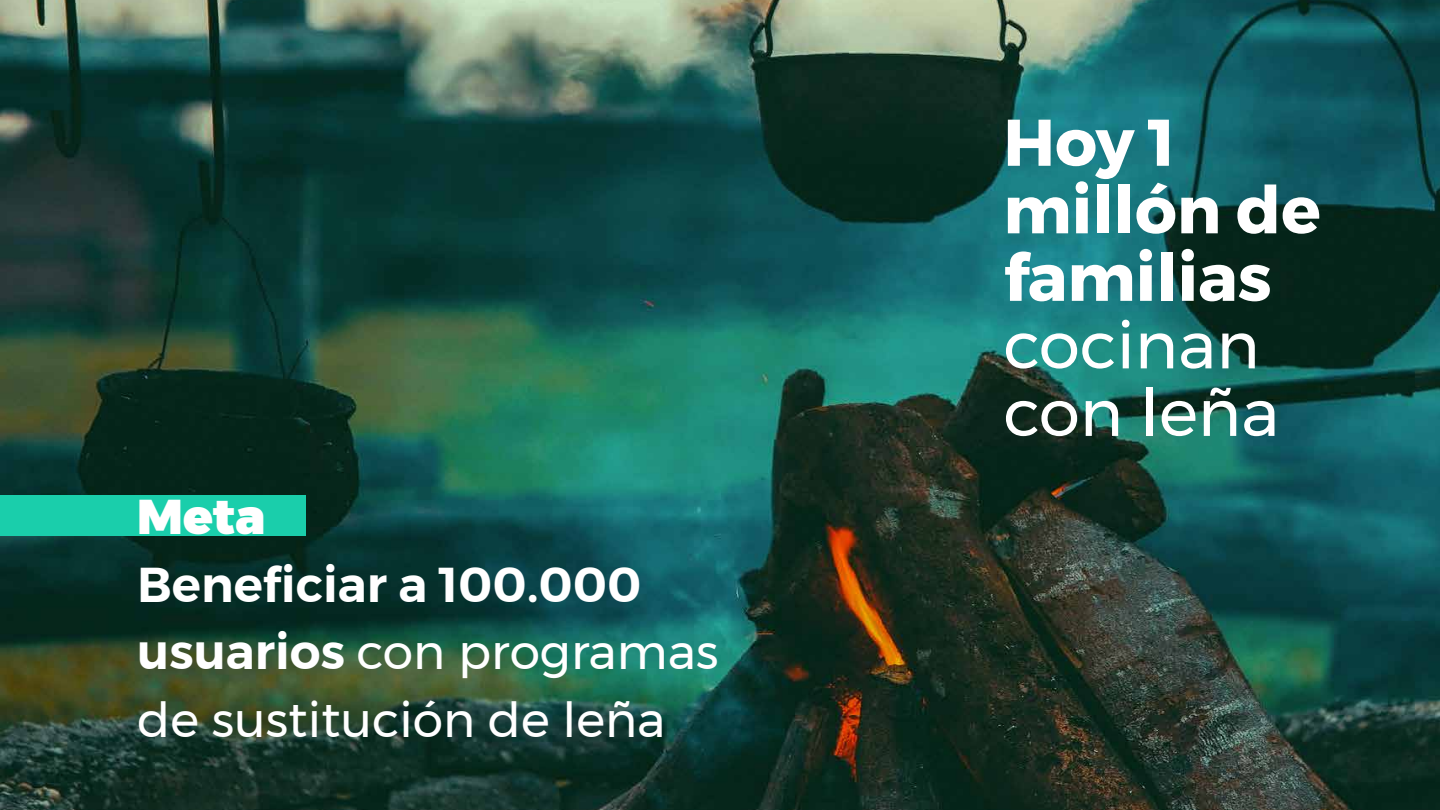
<style>
.page{position:relative;width:1440px;height:810px;background:#fff}
.page>*{position:absolute;margin:0;border:0;box-sizing:border-box;transform-origin:0 0}
.t1{font:700 65.85px/67.5px "Montserrat";color:#fff}
.t2{font:65.85px/67.5px "Montserrat";color:#fff}
.t3{font:48.75px/67.5px "Montserrat";color:#fff}
.t4{font:900 48.75px "Montserrat";color:#fff}
.s1{font-weight:600}
</style>
<div class="page">
<img style="left:0;top:0;width:1440px;height:810px">
<div style="left:0;top:496px;width:306px;height:40px;background:#1aceab"></div>
<p class="t4" style="left:137px;top:477px;width:130px">Meta</p>
<p class="t3" style="left:137px;top:550px;width:583px"><span class="s1">Beneficiar a 100.000 usuarios</span> con programas de sustitución de leña</p>
<h1 class="t1" style="left:1003px;top:109px;width:319px">Hoy 1 millón de familias</h1>
<h1 class="t2" style="left:1003px;top:311px;width:278px">cocinan con leña</h1>
</div>
